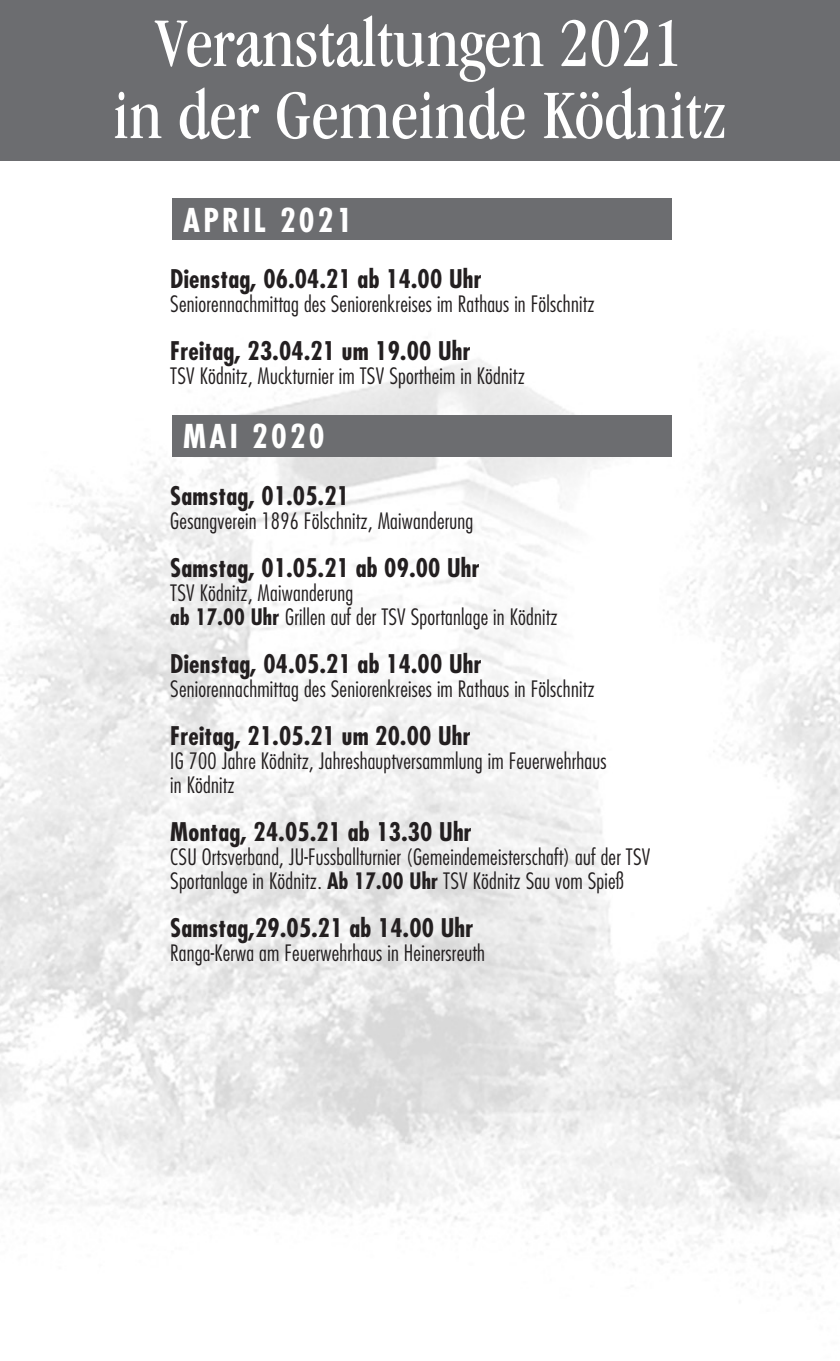
<style>
.page{position:relative;width:840px;height:1361px;background:#fff}
.page>*{position:absolute;margin:0;border:0;box-sizing:border-box;transform-origin:0 0}
.t1{font:condensed 72px/72px "Garamond IT Cby BT";color:#fff;text-align:center}
.t2{font:700 condensed 32px "Futura";letter-spacing:.1em;color:#fff}
.t3{font:700 condensed 25px "Futura";letter-spacing:.01em;color:#231f20}
.t4{font:300 condensed 22px/24px "Futura";letter-spacing:.01em;color:#231f20}
.s1{font-weight:700}
</style>
<div class="page">
<img style="left:0;top:160px;width:839px;height:1143px">
<div style="left:0;top:0;width:839px;height:160px;background:#6c6d70"></div>
<div style="left:172px;top:198px;width:499px;height:42px;background:#6c6d70"></div>
<div style="left:172px;top:414px;width:499px;height:42px;background:#6c6d70"></div>
<h1 class="t1" style="left:113px;top:6px;width:615px">Veranstaltungen 2021<br>in der Gemeinde Ködnitz</h1>
<h2 class="t2" style="left:183px;top:199px;width:170px">April 2021</h2>
<p class="t3" style="left:170px;top:263px;width:313px">Dienstag, 06.04.21 ab 14.00 Uhr</p>
<p class="t4" style="left:170px;top:292px;width:426px">Seniorennachmittag des Seniorenkreises im Rathaus in Fölschnitz</p>
<p class="t3" style="left:170px;top:335px;width:302px">Freitag, 23.04.21 um 19.00 Uhr</p>
<p class="t4" style="left:170px;top:364px;width:356px">TSV Ködnitz, Muckturnier im TSV Sportheim in Ködnitz</p>
<h2 class="t2" style="left:183px;top:415px;width:143px">Mai 2020</h2>
<p class="t3" style="left:170px;top:479px;width:180px">Samstag, 01.05.21</p>
<p class="t4" style="left:170px;top:508px;width:304px">Gesangverein 1896 Fölschnitz, Maiwanderung</p>
<p class="t3" style="left:170px;top:551px;width:311px">Samstag, 01.05.21 ab 09.00 Uhr</p>
<p class="t4" style="left:170px;top:580px;width:389px">TSV Ködnitz, Maiwanderung<br><span class="s1">ab 17.00 Uhr</span> Grillen auf der TSV Sportanlage in Ködnitz</p>
<p class="t3" style="left:170px;top:647px;width:313px">Dienstag, 04.05.21 ab 14.00 Uhr</p>
<p class="t4" style="left:170px;top:676px;width:426px">Seniorennachmittag des Seniorenkreises im Rathaus in Fölschnitz</p>
<p class="t3" style="left:170px;top:719px;width:302px">Freitag, 21.05.21 um 20.00 Uhr</p>
<p class="t4" style="left:170px;top:748px;width:437px">IG 700 Jahre Ködnitz, Jahreshauptversammlung im Feuerwehrhaus in Ködnitz</p>
<p class="t3" style="left:170px;top:815px;width:303px">Montag, 24.05.21 ab 13.30 Uhr</p>
<p class="t4" style="left:170px;top:844px;width:481px">CSU Ortsverband, JU-Fussballturnier (Gemeindemeisterschaft) auf der TSV<br>Sportanlage in Ködnitz. <span class="s1">Ab 17.00 Uhr</span> TSV Ködnitz Sau vom Spieß</p>
<p class="t3" style="left:170px;top:911px;width:304px">Samstag,29.05.21 ab 14.00 Uhr</p>
<p class="t4" style="left:170px;top:940px;width:316px">Ranga-Kerwa am Feuerwehrhaus in Heinersreuth</p>
</div>
